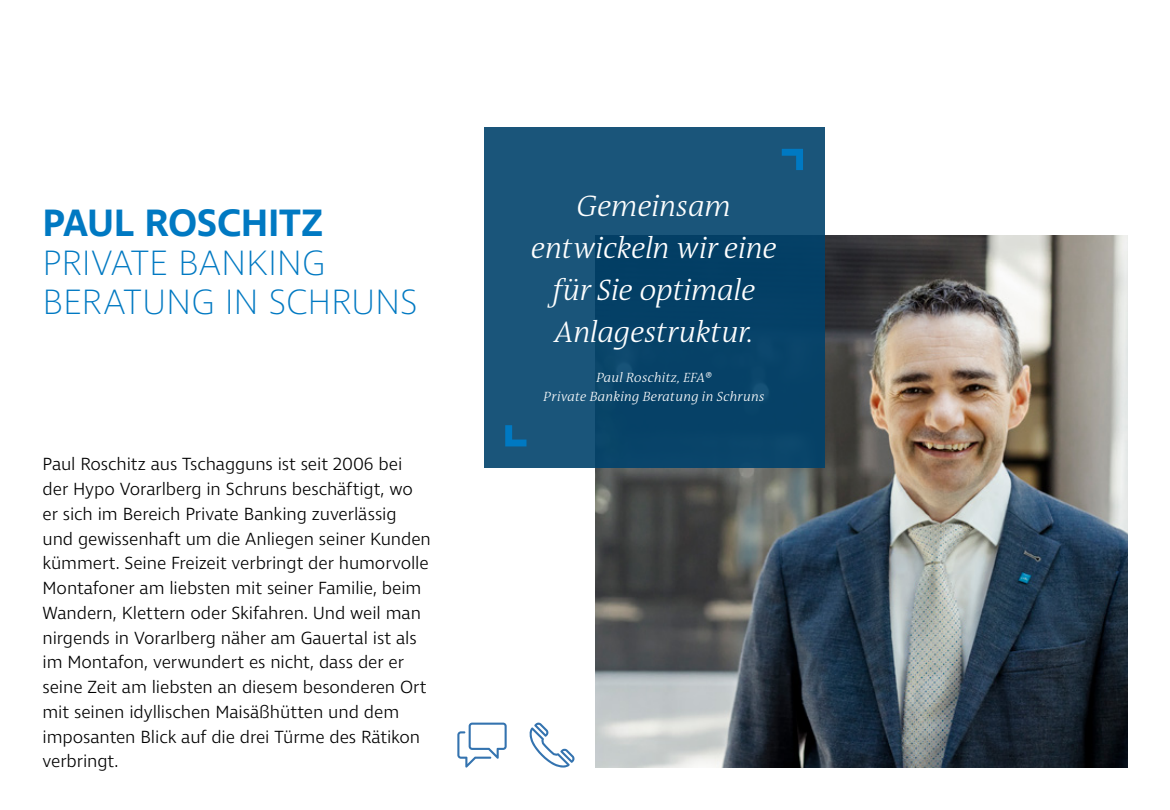
<style>
.page{position:relative;width:1170px;height:810px;background:#fff}
.page>*{position:absolute;margin:0;border:0;box-sizing:border-box;transform-origin:0 0}
.t1{font:600 39px "Ingra";letter-spacing:-.01em;color:#0079c2}
.t2{font:200 36px/39px "Ingra";letter-spacing:-.005em;color:#0079c2}
.t3{font:italic 300 30px/42px "The Antiqua B W3";letter-spacing:-.01em;color:#fff;text-align:center}
.t4{font:300 18px/24.8px "Ingra";letter-spacing:-.005em;color:#000}
.t5{font:italic 300 13.5px/18.8px "The Antiqua B W3";letter-spacing:.01em;color:#fff;text-align:center}
</style>
<div class="page">
<img style="left:595px;top:236px;width:532px;height:531px">
<svg style="left:484px;top:128px;width:340px;height:340px;background:#104b71"></svg>
<svg style="left:781px;top:149px;width:22px;height:21px"></svg>
<svg style="left:505px;top:425px;width:21px;height:21px"></svg>
<svg style="left:529px;top:723px;width:45px;height:44px"></svg>
<svg style="left:457px;top:723px;width:49px;height:44px"></svg>
<h1 class="t1" style="left:43px;top:199px;width:282px">PAUL ROSCHITZ</h1>
<h2 class="t2" style="left:43px;top:245px;width:376px">PRIVATE BANKING<br>BERATUNG IN SCHRUNS</h2>
<p class="t4" style="left:43px;top:453px;width:390px">Paul Roschitz aus Tschagguns ist seit 2006 bei der Hypo Vorarlberg in Schruns beschäftigt, wo er sich im Bereich Private Banking zuverlässig und gewissenhaft um die Anliegen seiner Kunden kümmert. Seine Freizeit verbringt der humorvolle Montafoner am liebsten mit seiner Familie, beim Wandern, Klettern oder Skifahren. Und weil man nirgends in Vorarlberg näher am Gauertal ist als im Montafon, verwundert es nicht, dass der er seine Zeit am liebsten an diesem besonderen Ort mit seinen idyllischen Maisäßhütten und dem imposanten Blick auf die drei Türme des Rätikon verbringt.</p>
<h3 class="t3" style="left:531px;top:185px;width:247px">Gemeinsam entwickeln wir eine für Sie optimale<br>Anlagestruktur.</h3>
<p class="t5" style="left:543px;top:369px;width:222px">Paul Roschitz, EFA®<br>Private Banking Beratung in Schruns</p>
</div>
